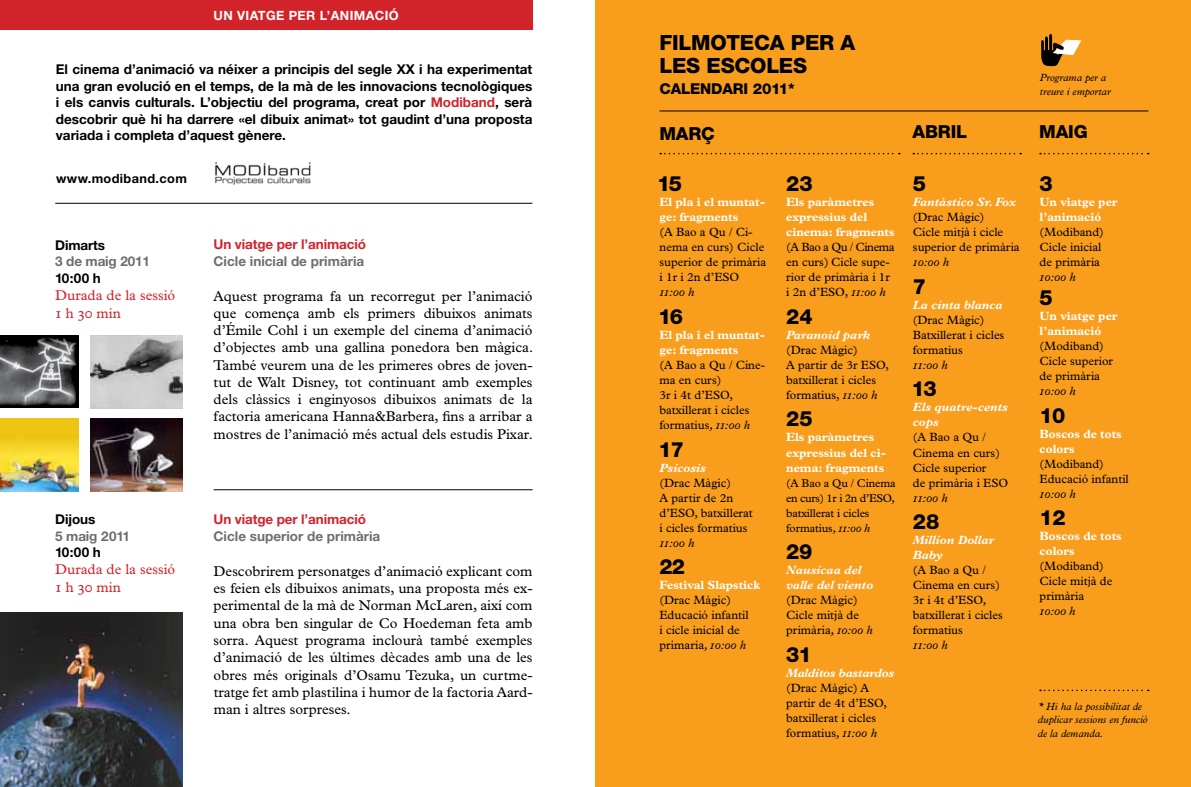
<style>
.page{position:relative;width:1191px;height:787px;background:#fff}
.page>*{position:absolute;margin:0;border:0;box-sizing:border-box;transform-origin:0 0}
.t1{font:800 21px/22.5px "Helvetica Neue LT";letter-spacing:-.01em;color:#000}
.t2{font:800 18px "Helvetica Neue LT";letter-spacing:-.01em;color:#000}
.t3{font:800 15px "Helvetica Neue LT";letter-spacing:-.01em;color:#000}
.t4{font:14.25px/17.2px "Plantin";color:#000;text-align:justify}
.t5{font:14.25px/17.2px "Plantin";color:#d2232a}
.t6{font:700 13.5px/16.5px "Helvetica Neue LT";color:#000;text-align:justify}
.t7{font:700 13.5px "Helvetica Neue LT";color:#6d6e71}
.t8{font:700 13.5px "Helvetica Neue LT";letter-spacing:-.01em;color:#d2232a}
.t9{font:700 12.75px "Helvetica Neue LT";letter-spacing:.03em;color:#fff}
.t10{font:700 12.75px "Helvetica Neue LT";letter-spacing:.03em;color:#000}
.t11{font:12px/15px "Plantin";color:#000}
.t12{font:700 12px/15px "Plantin";color:#fff}
.t13{font:italic 700 12px/15px "Plantin";color:#fff}
.t14{font:italic 12px "Plantin Exp";color:#000}
.t15{font:italic 700 12px "Plantin";letter-spacing:-.02em;color:#fff}
.t16{font:11.4px/15px "Plantin";letter-spacing:-.01em;color:#000}
.t17{font:italic 10.5px/13.5px "Plantin";color:#000}
.s1{color:#d2232a}
.s2{font-family:"Plantin Exp"}
.s3{font-family:"Plantin"}
.s4{font-style:italic}
.s5{font-family:"Plantin Exp";font-style:italic}
</style>
<div class="page">
<div style="left:595px;top:0;width:596px;height:787px;background:#f99d1c"></div>
<hr style="left:659px;top:111px;width:489px;height:1px;background:#000">
<svg style="left:1041px;top:34px;width:41px;height:32px"></svg>
<hr style="left:214px;top:489px;width:318px;height:1px;background:#000">
<img style="left:90px;top:419px;width:93px;height:72px">
<img style="left:0;top:419px;width:78px;height:72px">
<img style="left:90px;top:335px;width:93px;height:73px">
<img style="left:0;top:335px;width:78px;height:73px">
<img style="left:0;top:612px;width:183px;height:175px">
<div style="left:0;top:0;width:532px;height:30px;background:#d2232a"></div>
<img style="left:215px;top:162px;width:96px;height:23px">
<hr style="left:55px;top:203px;width:477px;height:1px;background:#000">
<svg style="left:660px;top:153px;width:240px;height:1px"></svg>
<svg style="left:913px;top:153px;width:108px;height:1px"></svg>
<svg style="left:1040px;top:153px;width:108px;height:1px"></svg>
<svg style="left:1040px;top:689px;width:108px;height:2px"></svg>
<p class="t9" style="left:214px;top:7px;width:187px">UN VIATGE PER L’ANI MACIÓ</p>
<p class="t6" style="left:56px;top:61px;width:478px">El cinema d’animació va néixer a principis del segle XX i ha experimentat una gran evolució en el temps, de la mà de les innovacions tecnològiques i els canvis culturals. L’objectiu del programa, creat por <span class="s1">Modiband</span>, serà descobrir què hi ha darrere «el dibuix animat» tot gaudint d’una proposta variada i completa d’aquest gènere.</p>
<p class="t10" style="left:56px;top:170px;width:132px">www.modiband.com</p>
<p class="t6" style="left:55px;top:237px;width:51px">Dimarts</p>
<p class="t7" style="left:55px;top:253px;width:96px">3 de maig 2011</p>
<p class="t6" style="left:55px;top:269px;width:47px">10:00 h</p>
<p class="t5" style="left:55px;top:287px;width:121px">Durada de la sessió<br><span class="s2">1</span> h <span class="s2">30</span> min</p>
<p class="t8" style="left:214px;top:236px;width:154px">Un viatge per l’animació</p>
<p class="t7" style="left:214px;top:253px;width:152px">Cicle inicial de primària</p>
<p class="t4" style="left:214px;top:287px;width:321px">Aquest programa fa un recorregut per l’animació que comença amb els primers dibuixos animats d’Émile Cohl i un exemple del cinema d’animació d’objectes amb una gallina ponedora ben màgica.<br>També veurem una de les primeres obres de joven&shy;tut de Walt Disney, tot continuant amb exemples dels clàssics i enginyosos dibuixos animats de la factoria americana Hanna&amp;Barbera, fins a arribar a mostres de l’animació més actual dels estudis Pixar.</p>
<p class="t6" style="left:55px;top:510px;width:42px">Dijous</p>
<p class="t7" style="left:55px;top:527px;width:76px">5 maig 2011</p>
<p class="t6" style="left:55px;top:543px;width:47px">10:00 h</p>
<p class="t5" style="left:55px;top:561px;width:121px">Durada de la sessió<br><span class="s2">1</span> h <span class="s2">30</span> min</p>
<p class="t8" style="left:214px;top:511px;width:154px">Un viatge per l’animació</p>
<p class="t7" style="left:214px;top:528px;width:168px">Cicle superior de primària</p>
<p class="t4" style="left:214px;top:562px;width:320px">Descobrirem personatges d’animació explicant com es feien els dibuixos animats, una proposta més ex&shy;perimental de la mà de Norman McLaren, així com una obra ben singular de Co Hoedeman feta amb sorra. Aquest programa inclourà també exemples d’animació de les últimes dècades amb una de les obres més originals d’Osamu Tezuka, un curtme&shy;tratge fet amb plastilina i humor de la factoria Aard&shy;man i altres sorpreses.</p>
<h1 class="t1" style="left:659px;top:31px;width:197px">FILMOTECA PER A<br>LES</h1>
<h1 class="t1" style="left:706px;top:54px;width:16px">ESCOLES</h1>
<p class="t3" style="left:659px;top:80px;width:11px">CALE</p>
<p class="t3" style="left:700px;top:80px;width:32px">NDARI</p>
<p class="t3" style="left:752px;top:80px;width:44px">2011*</p>
<p class="t17" style="left:1040px;top:71px;width:72px">Programa per a treure i emportar</p>
<h2 class="t2" style="left:659px;top:122px;width:57px">MARÇ</h2>
<h2 class="t2" style="left:912px;top:121px;width:36px">ABRIL</h2>
<h2 class="t2" style="left:1039px;top:121px;width:12px">MAI</h2>
<h2 class="t2" style="left:1073px;top:121px;width:16px">G</h2>
<h1 class="t1" style="left:657px;top:172px;width:26px">15</h1>
<p class="t12" style="left:659px;top:194px;width:107px">El pla i el muntat&shy;ge: fragments</p>
<p class="t11" style="left:659px;top:224px;width:108px">(A Bao a Qu / Ci&shy;nema en curs) Cicle superior de primària i 1r i 2n d’ESO</p>
<p class="t14" style="left:659px;top:287px;width:36px">11:00 <span class="s3">h</span></p>
<h1 class="t1" style="left:658px;top:305px;width:26px">16</h1>
<p class="t12" style="left:659px;top:327px;width:107px">El pla i el muntat&shy;ge: fragments</p>
<p class="t11" style="left:659px;top:357px;width:107px">(A Bao a Qu / Cine&shy;ma en curs)<br>3r i 4t d’ESO, batxillerat i cicles formatius<span class="s4">,</span> <span class="s5">11:00</span> <span class="s4">h</span></p>
<h1 class="t1" style="left:658px;top:438px;width:27px">17</h1>
<p class="t13" style="left:659px;top:459px;width:48px">Psicosis</p>
<p class="t11" style="left:659px;top:475px;width:95px">(Drac Màgic)<br>A partir de 2n d’ESO, batxillerat i cicles formatius</p>
<p class="t14" style="left:659px;top:537px;width:36px">11:00 <span class="s3">h</span></p>
<h1 class="t1" style="left:659px;top:555px;width:27px">22</h1>
<p class="t12" style="left:659px;top:577px;width:102px">Festival Slapstick</p>
<p class="t11" style="left:659px;top:592px;width:91px">(Drac Màgic)<br>Educació infantil i cicle inicial de primaria<span class="s4">,</span> <span class="s5">10:00</span> <span class="s4">h</span></p>
<h1 class="t1" style="left:786px;top:172px;width:28px">23</h1>
<p class="t12" style="left:786px;top:194px;width:110px">Els paràmetres expressius del cinema: fragments</p>
<p class="t11" style="left:786px;top:239px;width:110px">(A Bao a Qu / Cinema en curs) Cicle supe&shy;rior de primària i 1r i 2n d’ESO, <span class="s5">11:00</span> <span class="s4">h</span></p>
<h1 class="t1" style="left:786px;top:305px;width:28px">24</h1>
<p class="t13" style="left:786px;top:327px;width:86px">Paranoid park</p>
<p class="t11" style="left:786px;top:342px;width:104px">(Drac Màgic)<br>A partir de 3r ESO, batxillerat i cicles formatius, <span class="s5">11:00</span> <span class="s4">h</span></p>
<h1 class="t1" style="left:786px;top:408px;width:28px">25</h1>
<p class="t12" style="left:786px;top:430px;width:102px">Els paràmetres expressius del ci&shy;nema: fragments</p>
<p class="t16" style="left:786px;top:475px;width:111px">(A Bao a Qu / Cinema en curs) 1r i 2n d’ESO, batxillerat i cicles formatius<span class="s4">,</span> <span class="s5">11:00</span> <span class="s4">h</span></p>
<h1 class="t1" style="left:786px;top:540px;width:28px">29</h1>
<p class="t13" style="left:786px;top:562px;width:88px">Nausicaa del valle del viento</p>
<p class="t11" style="left:786px;top:592px;width:88px">(Drac Màgic)<br>Cicle mitjà de primària<span class="s4">,</span> <span class="s5">10:00</span> <span class="s4">h</span></p>
<h1 class="t1" style="left:786px;top:643px;width:27px">31</h1>
<p class="t15" style="left:786px;top:666px;width:110px">Malditos bastardos</p>
<p class="t11" style="left:786px;top:680px;width:102px">(Drac Màgic) A partir de 4t d’ESO, batxillerat i cicles formatius<span class="s4">,</span> <span class="s5">11:00</span> <span class="s4">h</span></p>
<h1 class="t1" style="left:913px;top:172px;width:15px">5</h1>
<p class="t13" style="left:913px;top:194px;width:105px">Fantàstico Sr. Fox</p>
<p class="t11" style="left:913px;top:209px;width:108px">(Drac Màgic)<br>Cicle mitjà i cicle superior de primària</p>
<p class="t14" style="left:913px;top:257px;width:38px">10:00 <span class="s3">h</span></p>
<h1 class="t1" style="left:913px;top:275px;width:15px">7</h1>
<p class="t13" style="left:913px;top:297px;width:91px">La cinta blanca</p>
<p class="t11" style="left:913px;top:312px;width:93px">(Drac Màgic)<br>Batxillerat i cicles formatius</p>
<p class="t14" style="left:913px;top:359px;width:36px">11:00 <span class="s3">h</span></p>
<h1 class="t1" style="left:911px;top:378px;width:27px">13</h1>
<p class="t13" style="left:913px;top:399px;width:97px">Els quatre-cents cops</p>
<p class="t11" style="left:913px;top:430px;width:97px">(A Bao a Qu /<br>Cinema en curs)<br>Cicle superior<br>de primària i ESO</p>
<p class="t14" style="left:913px;top:492px;width:36px">11:00 <span class="s3">h</span></p>
<h1 class="t1" style="left:913px;top:510px;width:28px">28</h1>
<p class="t13" style="left:913px;top:532px;width:83px">Million Dollar<br>Baby</p>
<p class="t11" style="left:913px;top:562px;width:91px">(A Bao a Qu /<br>Cinema en curs)<br>3r i 4t d’ESO, batxillerat i cicles formatius</p>
<p class="t14" style="left:913px;top:640px;width:36px">11:00 <span class="s3">h</span></p>
<h1 class="t1" style="left:1039px;top:172px;width:15px">3</h1>
<p class="t12" style="left:1039px;top:194px;width:80px">Un viatge per l’animació</p>
<p class="t11" style="left:1039px;top:224px;width:66px">(Modiband)<br>Cicle inicial de primària</p>
<p class="t14" style="left:1039px;top:272px;width:38px">10:00 <span class="s3">h</span></p>
<h1 class="t1" style="left:1039px;top:286px;width:15px">5</h1>
<p class="t12" style="left:1039px;top:308px;width:80px">Un viatge per l’animació</p>
<p class="t11" style="left:1039px;top:338px;width:75px">(Modiband)<br>Cicle superior de primària</p>
<p class="t14" style="left:1039px;top:385px;width:38px">10:00 <span class="s3">h</span></p>
<h1 class="t1" style="left:1039px;top:404px;width:27px">10</h1>
<p class="t12" style="left:1039px;top:426px;width:84px">Boscos de tots colors</p>
<p class="t11" style="left:1039px;top:456px;width:91px">(Modiband)<br>Educació infantil</p>
<p class="t14" style="left:1039px;top:488px;width:38px">10:00 <span class="s3">h</span></p>
<h1 class="t1" style="left:1039px;top:506px;width:28px">12</h1>
<p class="t12" style="left:1039px;top:528px;width:84px">Boscos de tots colors</p>
<p class="t11" style="left:1039px;top:558px;width:74px">(Modiband)<br>Cicle mitjà de primària</p>
<p class="t14" style="left:1039px;top:606px;width:37px">10:00 <span class="s3">h</span></p>
<p class="t17" style="left:1037px;top:699px;width:111px">* Hi ha la possibilitat de duplicar sessions en funció de la demanda.</p>
</div>
